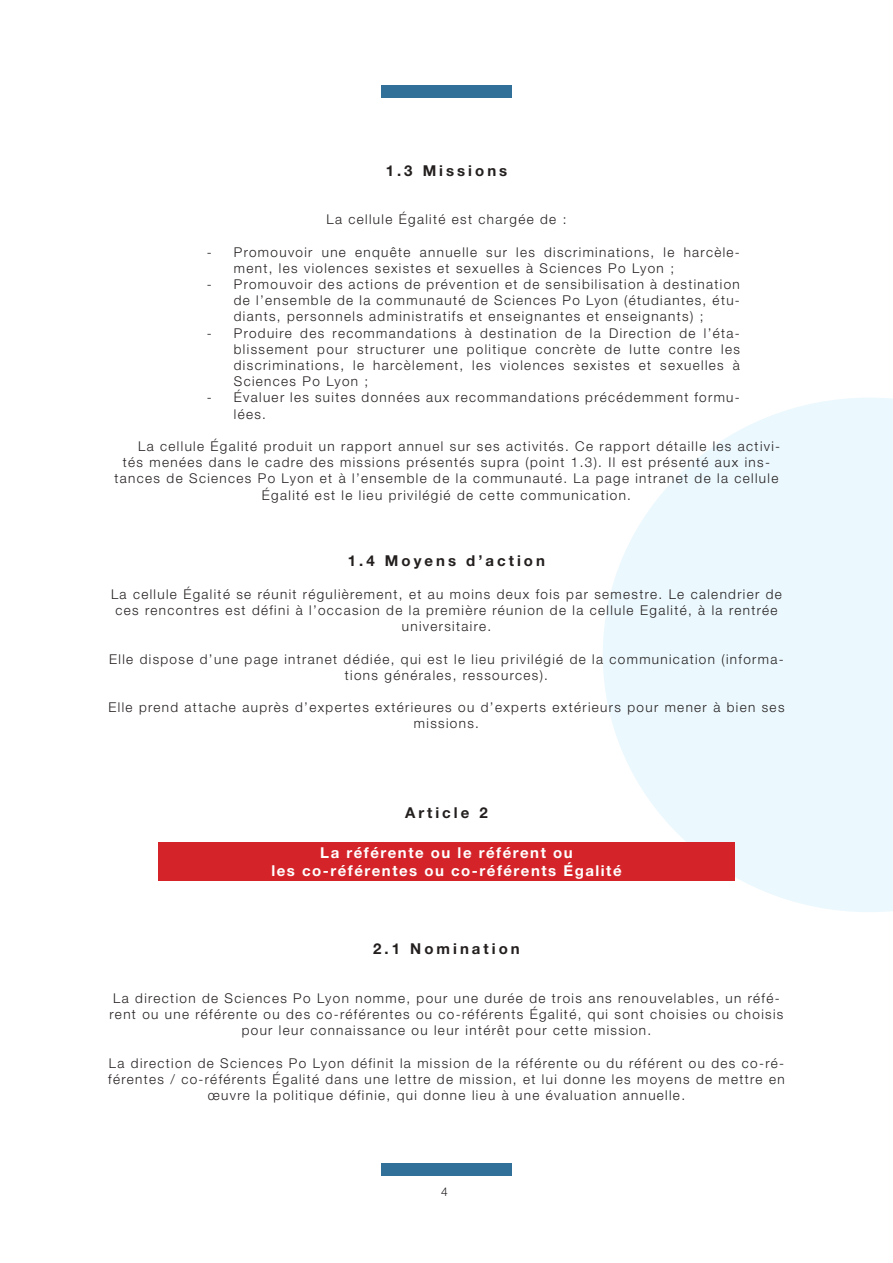
<style>
.page{position:relative;width:893px;height:1263px;background:#fff}
.page>*{position:absolute;margin:0;border:0;box-sizing:border-box;transform-origin:0 0}
.t1{font:700 15px/18px "Helvetica Neue LT Pro";letter-spacing:.1em;color:#fff;text-align:center}
.t2{font:700 15px "Helvetica Neue LT Pro";letter-spacing:.2em;color:#241f1f}
.t3{font:300 13.5px/16.2px "Helvetica Neue LT Pro";letter-spacing:.1em;color:#241f1f;text-align:center}
.t4{font:300 12px "Helvetica Neue LT Pro";color:#241f1f}
</style>
<div class="page">
<svg style="left:603px;top:398px;width:290px;height:514px;fill:#ebf8fe"></svg>
<div style="left:381px;top:1163px;width:131px;height:13px;background:#307099"></div>
<div style="left:381px;top:85px;width:131px;height:13px;background:#307099"></div>
<div style="left:158px;top:842px;width:577px;height:38px;background:#d42429"></div>
<p class="t2" style="left:386px;top:161px;width:123px">1.3 Missions</p>
<p class="t3" style="left:326px;top:211px;width:241px">La cellule Égalité est chargée de :</p>
<p class="t3" style="left:234px;top:243px;width:507px;text-align:left;text-indent:-27px">- Promouvoir une enquête annuelle sur les discriminations, le harcèle&shy;ment, les violences sexistes et sexuelles à Sciences Po Lyon ;</p>
<p class="t3" style="left:234px;top:276px;width:507px;text-align:justify;text-indent:-27px">- Promouvoir des actions de prévention et de sensibilisation à destination de l’ensemble de la communauté de Sciences Po Lyon (étudiantes, étu&shy;diants, personnels administratifs et enseignantes et enseignants) ;</p>
<p class="t3" style="left:234px;top:324px;width:507px;text-align:left;text-indent:-27px">- Produire des recommandations à destination de la Direction de l’éta&shy;blissement pour structurer une politique concrète de lutte contre les discriminations, le harcèlement, les violences sexistes et sexuelles à Sciences Po Lyon ;</p>
<p class="t3" style="left:234px;top:389px;width:507px;text-align:left;text-indent:-27px">- Évaluer les suites données aux recommandations précédemment formu&shy;lées.</p>
<p class="t3" style="left:138px;top:438px;width:644px">La cellule Égalité produit un rapport annuel sur ses activités. Ce rapport détaille les activi-</p>
<p class="t3" style="left:123px;top:454px;width:649px">tés menées dans le cadre des missions présentés supra (point 1.3). Il est présenté aux ins-</p>
<p class="t3" style="left:115px;top:470px;width:665px">tances de Sciences Po Lyon et à l’ensemble de la communauté. La page intranet de la cellule</p>
<p class="t3" style="left:262px;top:486px;width:371px">Égalité est le lieu privilégié de cette communication.</p>
<p class="t2" style="left:348px;top:552px;width:199px">1.4 Moyens d’action</p>
<p class="t3" style="left:111px;top:585px;width:672px">La cellule Égalité se réunit régulièrement, et au moins deux fois par semestre. Le calendrier de ces rencontres est défini à l’occasion de la première réunion de la cellule Egalité, à la rentrée universitaire.</p>
<p class="t3" style="left:109px;top:650px;width:676px">Elle dispose d’une page intranet dédiée, qui est le lieu privilégié de la communication (informa&shy;tions générales, ressources).</p>
<p class="t3" style="left:108px;top:699px;width:677px">Elle prend attache auprès d’expertes extérieures ou d’experts extérieurs pour mener à bien ses missions.</p>
<p class="t2" style="left:405px;top:803px;width:84px">Article 2</p>
<p class="t1" style="left:271px;top:843px;width:352px">La référente ou le référent ou<br>les co-référentes ou co-référents Égalité</p>
<p class="t2" style="left:373px;top:939px;width:148px">2.1 Nomination</p>
<p class="t3" style="left:110px;top:989px;width:675px">La direction de Sciences Po Lyon nomme, pour une durée de trois ans renouvelables, un réfé&shy;rent ou une référente ou des co-référentes ou co-référents Égalité, qui sont choisies ou choisis pour leur connaissance ou leur intérêt pour cette mission.</p>
<p class="t3" style="left:108px;top:1054px;width:678px">La direction de Sciences Po Lyon définit la mission de la référente ou du référent ou des co-ré&shy;férentes / co-référents Égalité dans une lettre de mission, et lui donne les moyens de mettre en œuvre la politique définie, qui donne lieu à une évaluation annuelle.</p>
<p class="t4" style="left:441px;top:1184px;width:8px">4</p>
</div>
